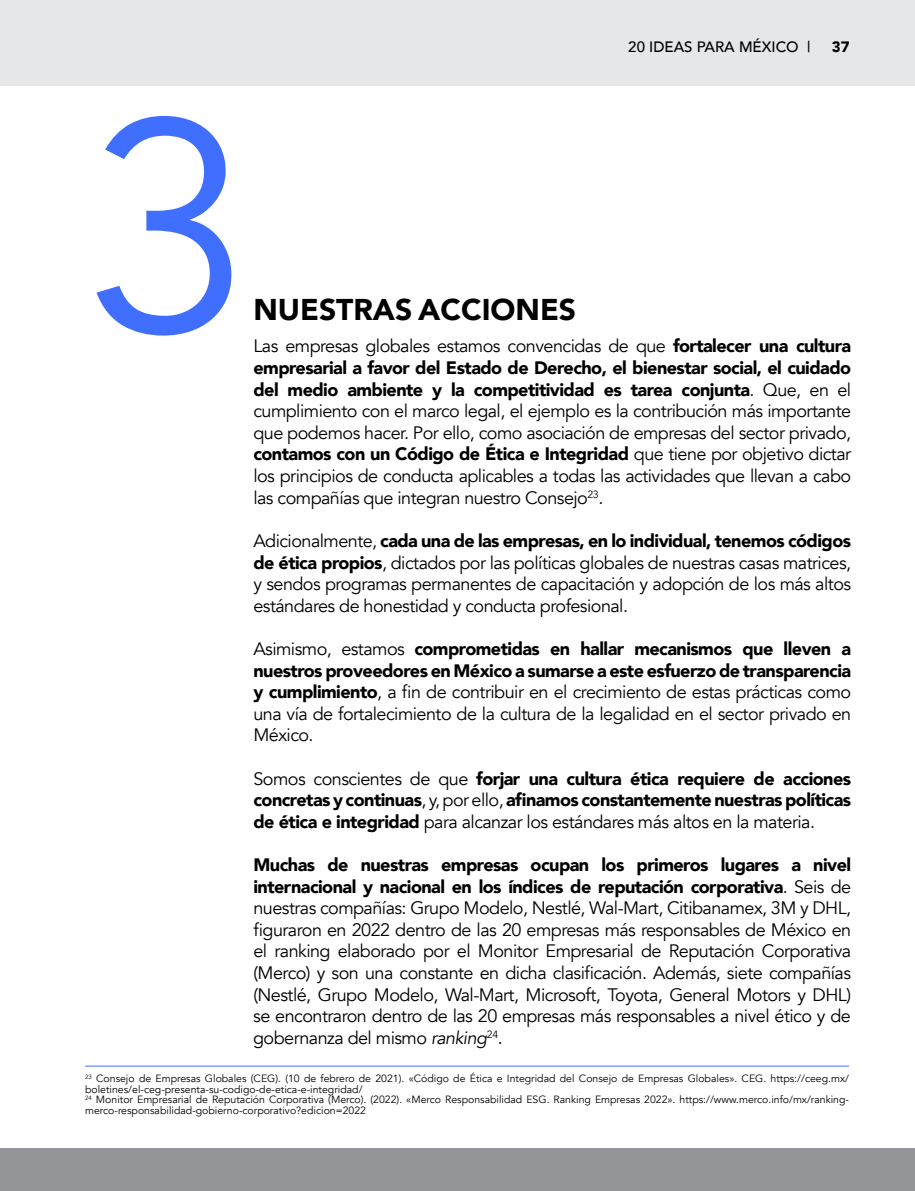
<style>
.page{position:relative;width:915px;height:1191px;background:#fff}
.page>*{position:absolute;margin:0;border:0;box-sizing:border-box;transform-origin:0 0}
.t1{font:300px "Avenir";color:#406eff}
.t2{font:900 30px "Avenir";color:#000}
.t3{font:18px/21.6px "Avenir";letter-spacing:-.03em;color:#000;text-align:justify}
.t4{font:900 18px/21.6px "Avenir";letter-spacing:-.03em;color:#000;text-align:justify}
.t5{font:500 15px "Avenir";color:#000}
.t6{font:900 15px "Avenir";color:#000}
.t7{font:10.5px/10.5px "Avenir";color:#000}
.s1{font-weight:900}
.s2{font-weight:400}
.s3{font-style:italic}
</style>
<div class="page">
<div style="left:0;top:0;width:914px;height:85px;background:#e6e7e8"></div>
<div style="left:0;top:1148px;width:914px;height:42px;background:#939598"></div>
<hr style="left:0;top:1148px;width:1px;height:42px;background:#abaaa6">
<hr style="left:85px;top:1065px;width:763px;height:1px;background:#406eff">
<p class="t5" style="left:628px;top:33px;width:183px">20 IDEAS PARA MÉXICO |</p>
<p class="t6" style="left:831px;top:33px;width:19px">37</p>
<h1 class="t1" style="left:85px;top:50px;width:168px">3</h1>
<h2 class="t2" style="left:253px;top:284px;width:324px">NUESTRAS ACCIONES</h2>
<p class="t3" style="left:253px;top:336px;width:599px">Las empresas globales estamos convencidas de que <span class="s1">fortalecer una cultura empresarial a favor del Estado de Derecho, el bienestar social, el cuidado del medio ambiente y la competitividad es tarea conjunta</span>. Que, en el cumplimiento con el marco legal, el ejemplo es la contribución más importante que podemos hacer. Por ello, como asociación de empresas del sector privado, <span class="s1">contamos con un Código de Ética e Integridad</span> que tiene por objetivo dictar los principios de conducta aplicables a todas las actividades que llevan a cabo las compañías que integran nuestro Consejo<sup>23</sup>.</p>
<p class="t3" style="left:253px;top:530px;width:599px">Adicionalmente, <span class="s1">cada una de las empresas, en lo individual, tenemos códigos de ética propios</span>, dictados por las políticas globales de nuestras casas matrices, y sendos programas permanentes de capacitación y adopción de los más altos estándares de honestidad y conducta profesional.</p>
<p class="t3" style="left:253px;top:638px;width:599px">Asimismo, estamos <span class="s1">comprometidas en hallar mecanismos que lleven a nuestros proveedores en México a sumarse a este esfuerzo de transparencia y cumplimiento</span>, a fin de contribuir en el crecimiento de estas prácticas como una vía de fortalecimiento de la cultura de la legalidad en el sector privado en México.</p>
<p class="t4" style="left:253px;top:767px;width:599px"><span class="s2">Somos conscientes de que</span> forjar una cultura ética requiere de acciones concretas y continuas<span class="s2">, y, por ello,</span> afinamos constantemente nuestras políticas de ética e integridad <span class="s2">para alcanzar los estándares más altos en la materia.</span></p>
<p class="t3" style="left:253px;top:854px;width:599px"><span class="s1">Muchas de nuestras empresas ocupan los primeros lugares a nivel internacional y nacional en los índices de reputación corporativa</span>. Seis de nuestras compañías: Grupo Modelo, Nestlé, Wal-Mart, Citibanamex, 3M y DHL, figuraron en 2022 dentro de las 20 empresas más responsables de México en el ranking elaborado por el Monitor Empresarial de Reputación Corporativa (Merco) y son una constante en dicha clasificación. Además, siete compañías (Nestlé, Grupo Modelo, Wal-Mart, Microsoft, Toyota, General Motors y DHL) se encontraron dentro de las 20 empresas más responsables a nivel ético y de gobernanza del mismo <span class="s3">ranking</span><sup>24</sup>.</p>
<p class="t7" style="left:85px;top:1073px;width:765px"><sup>23</sup> Consejo de Empresas Globales (CEG). (10 de febrero de 2021). «Código de Ética e Integridad del Consejo de Empresas Globales». CEG. https://ceeg.mx/ boletines/el-ceg-presenta-su-codigo-de-etica-e-integridad/<br><sup>24</sup> Monitor Empresarial de Reputación Corporativa (Merco). (2022). «Merco Responsabilidad ESG. Ranking Empresas 2022». https://www.merco.info/mx/ranking&shy;merco-responsabilidad-gobierno-corporativo?edicion=2022</p>
</div>
